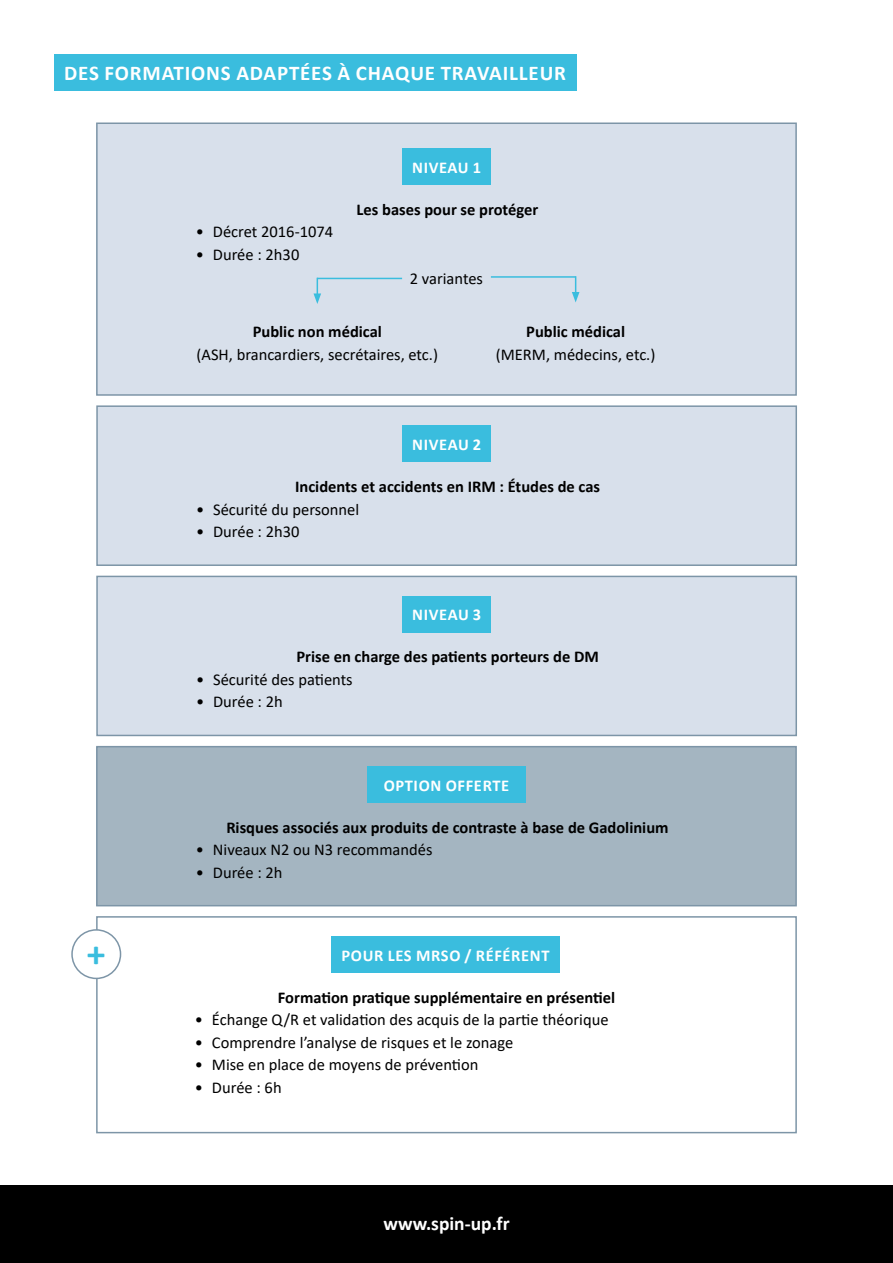
<style>
.page{position:relative;width:893px;height:1263px;background:#fff}
.page>*{position:absolute;margin:0;border:0;box-sizing:border-box;transform-origin:0 0}
.t1{font:700 37.5px "Calibri";color:#3abdde}
.t2{font:700 21px "Calibri";letter-spacing:.04em;color:#fff}
.t3{font:700 19.5px "Calibri";color:#fff}
.t4{font:16.5px "Calibri";color:#000}
.t5{font:700 16.5px "Calibri";color:#000}
.t6{font:700 16.5px "Calibri";letter-spacing:.04em;color:#fff}
</style>
<div class="page">
<div style="left:97px;top:576px;width:699px;height:159px;background:#d8e0eb"></div>
<div style="left:97px;top:406px;width:699px;height:159px;background:#d8e0eb"></div>
<div style="left:97px;top:124px;width:699px;height:271px;background:#d8e0eb"></div>
<div style="left:54px;top:54px;width:522px;height:37px;background:#3abdde"></div>
<div style="left:96px;top:122px;width:701px;height:274px;border:2px solid #7d95a7"></div>
<div style="left:402px;top:148px;width:89px;height:37px;background:#3abdde"></div>
<hr style="left:317px;top:278px;width:85px;height:1px;background:#3abdde">
<hr style="left:491px;top:276px;width:85px;height:2px;background:#3abdde">
<svg style="left:313px;top:278px;width:8px;height:26px"></svg>
<svg style="left:572px;top:276px;width:7px;height:26px"></svg>
<div style="left:402px;top:425px;width:89px;height:37px;background:#3abdde"></div>
<div style="left:96px;top:405px;width:701px;height:161px;border:2px solid #7d95a7"></div>
<div style="left:402px;top:596px;width:89px;height:37px;background:#3abdde"></div>
<div style="left:96px;top:576px;width:701px;height:160px;border:2px solid #7d95a7"></div>
<div style="left:97px;top:747px;width:699px;height:158px;background:#a4b5c1"></div>
<div style="left:367px;top:766px;width:159px;height:37px;background:#3abdde"></div>
<div style="left:96px;top:746px;width:701px;height:160px;border:2px solid #7d95a7"></div>
<div style="left:331px;top:936px;width:229px;height:37px;background:#3abdde"></div>
<div style="left:96px;top:916px;width:701px;height:217px;border:2px solid #7d95a7"></div>
<div style="left:72px;top:930px;width:49px;height:48px;background:#fff;border-radius:50%"></div>
<div style="left:71px;top:929px;width:50px;height:50px;border:2px solid #7d95a7;border-radius:50%"></div>
<div style="left:0;top:1185px;width:893px;height:78px;background:#000"></div>
<hr style="left:892px;top:322px;width:1px;height:672px;background:#3abdde">
<p class="t2" style="left:64px;top:58px;width:503px">DES FORMATIONS ADAPTÉES À CHAQUE TRAVAILLEUR</p>
<p class="t4" style="left:196px;top:220px;width:139px">• Décret 2016-1074</p>
<p class="t4" style="left:196px;top:243px;width:105px">• Durée : 2h30</p>
<p class="t6" style="left:412px;top:156px;width:71px">NIVEAU 1</p>
<p class="t5" style="left:357px;top:198px;width:183px">Les bases pour se protéger</p>
<p class="t4" style="left:410px;top:267px;width:75px">2 variantes</p>
<p class="t5" style="left:253px;top:320px;width:131px">Public non médical</p>
<p class="t4" style="left:197px;top:343px;width:243px">(ASH, brancardiers, secrétaires, etc.)</p>
<p class="t5" style="left:526px;top:320px;width:100px">Public médical</p>
<p class="t4" style="left:496px;top:343px;width:161px">(MERM, médecins, etc.)</p>
<p class="t6" style="left:412px;top:433px;width:71px">NIVEAU 2</p>
<p class="t5" style="left:295px;top:475px;width:306px">Incidents et accidents en IRM : Études de cas</p>
<p class="t4" style="left:196px;top:498px;width:165px">• Sécurité du personnel</p>
<p class="t4" style="left:196px;top:520px;width:105px">• Durée : 2h30</p>
<p class="t6" style="left:412px;top:603px;width:71px">NIVEAU 3</p>
<p class="t5" style="left:296px;top:645px;width:304px">Prise en charge des patients porteurs de DM</p>
<p class="t4" style="left:196px;top:668px;width:158px">• Sécurité des patients</p>
<p class="t4" style="left:196px;top:690px;width:88px">• Durée : 2h</p>
<h1 class="t1" style="left:87px;top:927px;width:20px">+</h1>
<p class="t6" style="left:384px;top:773px;width:127px">OPTION OFFERTE</p>
<p class="t5" style="left:226px;top:815px;width:444px">Risques associés aux produits de contraste à base de Gadolinium</p>
<p class="t4" style="left:196px;top:838px;width:238px">• Niveaux N2 ou N3 recommandés</p>
<p class="t4" style="left:196px;top:861px;width:88px">• Durée : 2h</p>
<p class="t6" style="left:341px;top:944px;width:210px">POUR LES MRSO / RÉFÉRENT</p>
<p class="t5" style="left:278px;top:986px;width:339px">Formation pratique supplémentaire en présentiel</p>
<p class="t4" style="left:195px;top:1008px;width:415px">• Échange Q/R et validation des acquis de la partie théorique</p>
<p class="t4" style="left:195px;top:1031px;width:320px">• Comprendre l’analyse de risques et le zonage</p>
<p class="t4" style="left:195px;top:1053px;width:285px">• Mise en place de moyens de prévention</p>
<p class="t4" style="left:195px;top:1076px;width:88px">• Durée : 6h</p>
<p class="t3" style="left:383px;top:1209px;width:128px">www.spin-up.fr</p>
</div>
